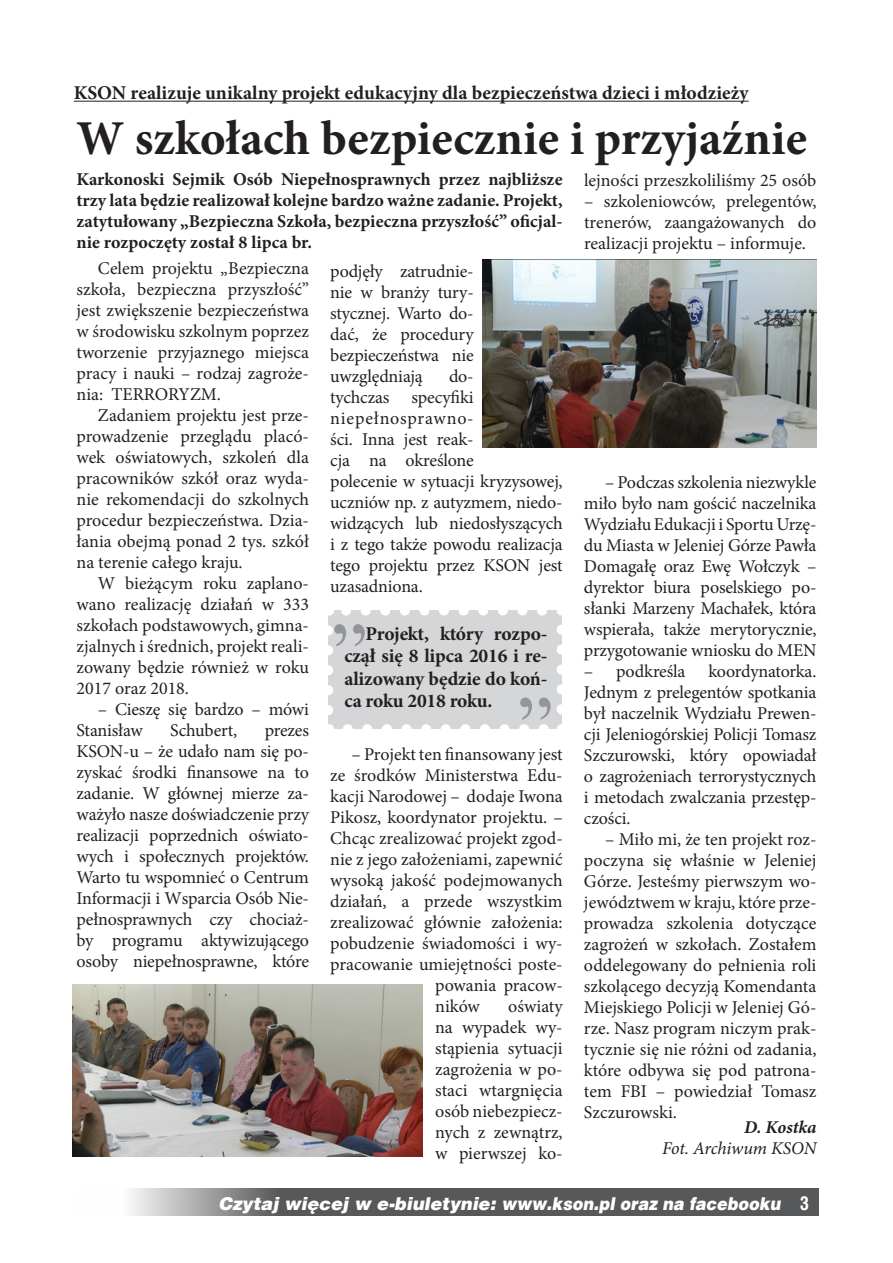
<style>
.page{position:relative;width:893px;height:1263px;background:#fff}
.page>*{position:absolute;margin:0;border:0;box-sizing:border-box;transform-origin:0 0}
.t1{font:88.35px "Times New Roman";color:#939598;scale:.9 1}
.t2{font:700 48.75px "Minion Pro";color:#231f20}
.t3{font:700 19.5px/22.5px "Minion Pro";color:#231f20;text-align:justify}
.t4{font:18px/21px "Minion Pro";letter-spacing:-.005em;color:#231f20;text-align:justify}
.t5{font:700 18px/21px "Minion Pro";color:#231f20;text-align:justify}
.t6{font:italic 18px "Minion Pro";letter-spacing:-.015em;color:#231f20}
.t7{font:italic 700 18px "Minion Pro";letter-spacing:-.005em;color:#231f20}
.t8{font:italic 900 17.7px "Switzerland";color:#fff}
.s1{font-family:"Switzerland Condensed";font-weight:700;font-style:normal;font-size:18px}
</style>
<div class="page">
<svg style="left:131px;top:1188px;width:687px;height:28px;background:#67686a"></svg>
<hr style="left:74px;top:101px;width:675px;height:1px;background:#231f20">
<img style="left:482px;top:259px;width:334px;height:188px">
<div style="left:328px;top:610px;width:234px;height:119px;background:#d5d6d8"></div>
<svg style="left:348px;top:724px;width:201px;height:5px"></svg>
<svg style="left:341px;top:610px;width:201px;height:6px"></svg>
<svg style="left:328px;top:630px;width:5px;height:99px"></svg>
<svg style="left:557px;top:610px;width:5px;height:99px"></svg>
<img style="left:72px;top:985px;width:350px;height:171px">
<p class="t3" style="left:74px;top:81px;width:676px">KSON realizuje unikalny projekt edukacyjny dla bezpieczeństwa dzieci i młodzieży</p>
<h2 class="t2" style="left:77px;top:105px;width:732px">W szkołach bezpiecznie i przyjaźnie</h2>
<p class="t5" style="left:77px;top:168px;width:488px">Karkonoski Sejmik Osób Niepełnosprawnych przez najbliższe trzy lata będzie realizował kolejne bardzo ważne zadanie. Projekt, zatytułowany „Bezpieczna Szkoła, bezpieczna przyszłość” oficjal&shy;nie rozpoczęty został 8 lipca br.</p>
<p class="t4" style="left:77px;top:258px;width:234px;text-indent:21px">Celem projektu „Bezpieczna szkoła, bezpieczna przyszłość” jest zwiększenie bezpieczeństwa w środowisku szkolnym poprzez tworzenie przyjaznego miejsca pracy i nauki – rodzaj zagroże&shy;nia: TERRORYZM.</p>
<p class="t4" style="left:77px;top:405px;width:234px;text-indent:21px">Zadaniem projektu jest prze&shy;prowadzenie przeglądu placó&shy;wek oświatowych, szkoleń dla pracowników szkół oraz wyda&shy;nie rekomendacji do szkolnych procedur bezpieczeństwa. Dzia&shy;łania obejmą ponad 2 tys. szkół na terenie całego kraju.</p>
<p class="t4" style="left:77px;top:573px;width:234px;text-indent:21px">W bieżącym roku zaplano&shy;wano realizację działań w 333 szkołach podstawowych, gimna&shy;zjalnych i średnich, projekt reali&shy;zowany będzie również w roku 2017 oraz 2018.</p>
<p class="t4" style="left:77px;top:699px;width:234px;text-indent:21px">– Cieszę się bardzo – mówi<br>Stanisław</p>
<p class="t4" style="left:170px;top:720px;width:69px">Schubert,</p>
<p class="t4" style="left:77px;top:720px;width:234px;text-indent:188px">prezes KSON-u – że udało nam się po&shy;zyskać środki finansowe na to zadanie. W głównej mierze za&shy;ważyło nasze doświadczenie przy realizacji poprzednich oświato&shy;wych i społecznych projektów.<br>Warto tu wspomnieć o Centrum Informacji i Wsparcia Osób Nie&shy;pełnosprawnych czy chociaż&shy;by programu aktywizującego osoby niepełnosprawne, które</p>
<p class="t4" style="left:330px;top:261px;width:145px">podjęły zatrudnie&shy;nie w branży tury&shy;stycznej. Warto do&shy;dać, że procedury bezpieczeństwa nie uwzględniają</p>
<p class="t4" style="left:330px;top:366px;width:234px;text-align:left;text-indent:119px">do-<br>tychczas specyfiki niepełnosprawno-<br>ści. Inna jest reak-<br>cja na określone<br>polecenie w sytuacji kryzysowej, uczniów np. z autyzmem, niedo&shy;widzących lub niedosłyszących i z tego także powodu realizacja tego projektu przez KSON jest uzasadniona.</p>
<h1 class="t1" style="left:332px;top:544px;width:41px">„</h1>
<p class="t3" style="left:344px;top:622px;width:205px;text-indent:21px">Projekt, który rozpo&shy;czął się 8 lipca 2016 i re&shy;alizowany będzie do koń&shy;ca roku 2018 roku.</p>
<h1 class="t1" style="left:518px;top:617px;width:41px">„</h1>
<p class="t4" style="left:351px;top:744px;width:213px">– Projekt ten finansowany jest</p>
<p class="t4" style="left:330px;top:765px;width:234px">ze środków Ministerstwa Edu-</p>
<p class="t4" style="left:330px;top:786px;width:234px">kacji Narodowej – dodaje Iwona</p>
<p class="t4" style="left:330px;top:807px;width:234px">Pikosz, koordynator projektu. –</p>
<p class="t4" style="left:330px;top:828px;width:234px">Chcąc zrealizować projekt zgod-</p>
<p class="t4" style="left:330px;top:849px;width:234px">nie z jego założeniami, zapewnić</p>
<p class="t4" style="left:330px;top:870px;width:234px">wysoką jakość podejmowanych</p>
<p class="t4" style="left:330px;top:891px;width:234px">działań, a przede wszystkim</p>
<p class="t4" style="left:330px;top:912px;width:234px">zrealizować głównie założenia:</p>
<p class="t4" style="left:330px;top:933px;width:234px">pobudzenie świadomości i wy-</p>
<p class="t4" style="left:330px;top:954px;width:234px">pracowanie umiejętności poste-</p>
<p class="t4" style="left:435px;top:975px;width:129px">powania pracow-</p>
<p class="t4" style="left:435px;top:996px;width:46px">ników</p>
<p class="t4" style="left:435px;top:996px;width:129px;text-indent:73px">oświaty na wypadek wy&shy;stąpienia sytuacji zagrożenia w po&shy;staci wtargnięcia osób niebezpiecz&shy;nych z zewnątrz, w pierwszej ko-</p>
<p class="t4" style="left:584px;top:170px;width:234px">lejności przeszkoliliśmy 25 osób</p>
<p class="t4" style="left:584px;top:191px;width:234px">– szkoleniowców, prelegentów, trenerów, zaangażowanych do realizacji projektu – informuje.</p>
<p class="t4" style="left:584px;top:472px;width:234px;text-indent:21px">– Podczas szkolenia niezwykle miło było nam gościć naczelnika Wydziału Edukacji i Sportu Urzę&shy;du Miasta w Jeleniej Górze Pawła Domagałę oraz Ewę Wołczyk – dyrektor biura poselskiego po&shy;słanki Marzeny Machałek, która wspierała, także merytorycznie, przygotowanie wniosku do MEN</p>
<p class="t4" style="left:584px;top:661px;width:103px">– podkreśla</p>
<p class="t4" style="left:584px;top:661px;width:234px;text-indent:124px">koordynatorka.<br>Jednym z prelegentów spotkania był naczelnik Wydziału Prewen&shy;cji Jeleniogórskiej Policji Tomasz Szczurowski, który opowiadał o zagrożeniach terrorystycznych i metodach zwalczania przestęp&shy;czości.</p>
<p class="t4" style="left:584px;top:829px;width:234px;text-indent:21px">– Miło mi, że ten projekt roz&shy;poczyna się właśnie w Jeleniej Górze. Jesteśmy pierwszym wo&shy;jewództwem w kraju, które prze&shy;prowadza szkolenia dotyczące zagrożeń w szkołach. Zostałem oddelegowany do pełnienia roli szkolącego decyzją Komendanta Miejskiego Policji w Jeleniej Gó&shy;rze. Nasz program niczym prak&shy;tycznie się nie różni od zadania, które odbywa się pod patrona&shy;tem FBI – powiedział Tomasz Szczurowski.</p>
<p class="t7" style="left:744px;top:1114px;width:74px">D. Kostka</p>
<p class="t6" style="left:662px;top:1136px;width:156px">Fot. Archiwum KSON</p>
<p class="t8" style="left:218px;top:1193px;width:592px">Czytaj więcej w e-biuletynie: www.kson.pl oraz na facebooku <span class="s1">3</span></p>
</div>
